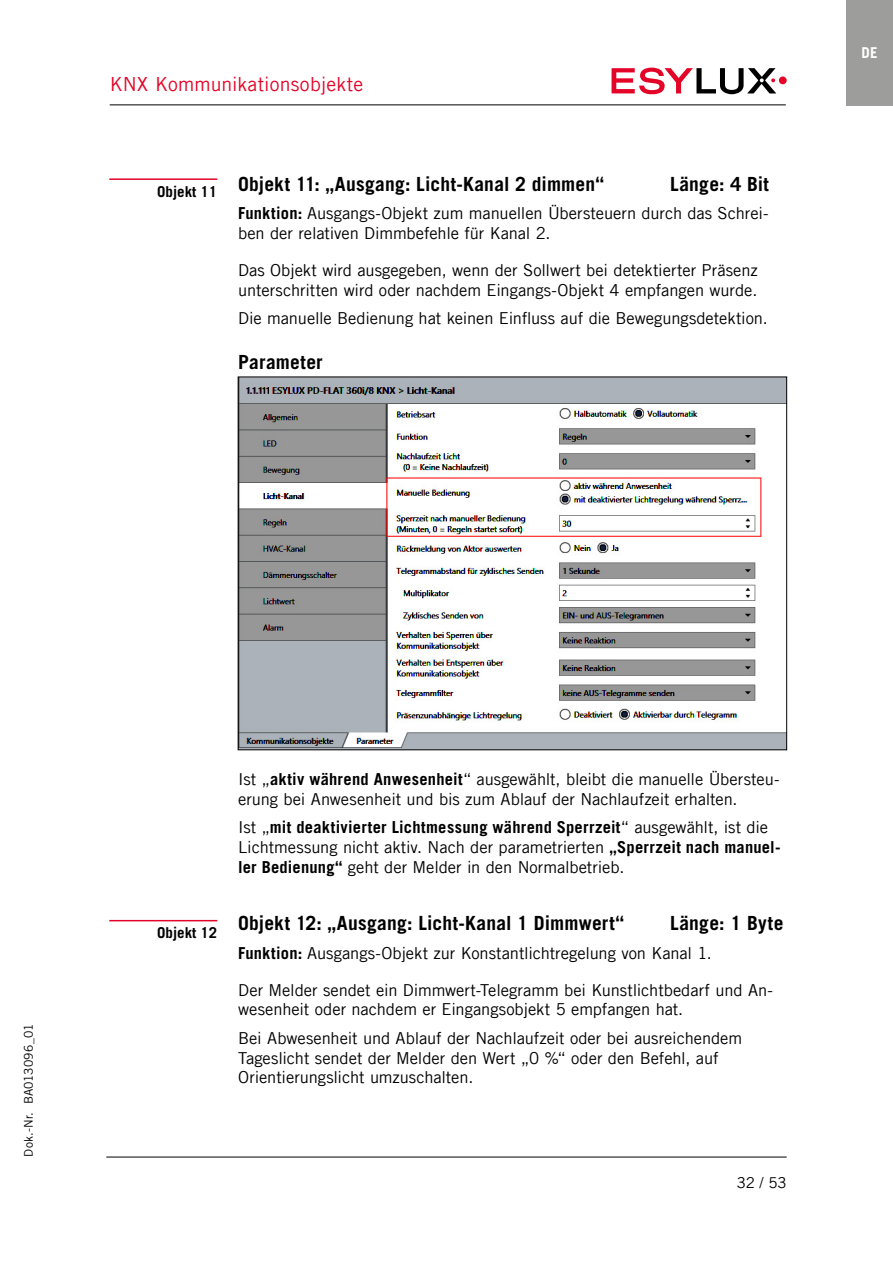
<style>
.page{position:relative;width:893px;height:1263px;background:#fff}
.page>*{position:absolute;margin:0;border:0;box-sizing:border-box;transform-origin:0 0}
.t1{font:700 19.5px "Trade Gothic LT Com";letter-spacing:.01em;color:#000}
.t2{font:19.5px "Trade Gothic LT Com";letter-spacing:.01em;color:#e40428}
.t3{font:16.5px/19.8px "Trade Gothic LT Com";letter-spacing:-.005em;color:#000}
.t4{font:700 15px "Trade Gothic LT Com";color:#000}
.t5{font:15px "Trade Gothic LT Com";color:#000}
.t6{font:700 15px "Trade Gothic LT Com";color:#fff}
.t7{font:12px "Trade Gothic LT Com";letter-spacing:.01em;color:#000}
.s1{font-weight:700}
</style>
<div class="page">
<hr style="left:106px;top:1157px;width:681px;height:1px;background:#000">
<div style="left:779px;top:76px;width:8px;height:8px;background:#e40428;border-radius:50%"></div>
<svg style="left:612px;top:68px;width:164px;height:26px"></svg>
<hr style="left:110px;top:104px;width:676px;height:1px;background:#000">
<div style="left:846px;top:0;width:47px;height:105px;background:#9d9d9c"></div>
<img style="left:240px;top:379px;width:545px;height:369px">
<hr style="left:109px;top:178px;width:108px;height:2px;background:#e40428">
<hr style="left:109px;top:920px;width:108px;height:1px;background:#e40428">
<p class="t2" style="left:110px;top:72px;width:255px">KNX Kommunikationsobjekte</p>
<p class="t4" style="left:157px;top:182px;width:62px">Objekt 11</p>
<p class="t1" style="left:238px;top:172px;width:367px">Objekt 11: „Ausgang: Licht-Kanal 2 dimmen“</p>
<p class="t1" style="left:670px;top:172px;width:100px">Länge: 4 Bit</p>
<p class="t3" style="left:238px;top:203px;width:532px"><span class="s1">Funktion:</span> Ausgangs-Objekt zum manuellen Übersteuern durch das Schrei&shy;ben der relativen Dimmbefehle für Kanal 2.</p>
<p class="t3" style="left:238px;top:260px;width:521px">Das Objekt wird ausgegeben, wenn der Sollwert bei detektierter Präsenz unterschritten wird oder nachdem Eingangs-Objekt 4 empfangen wurde.</p>
<p class="t3" style="left:238px;top:308px;width:531px">Die manuelle Bedienung hat keinen Einfluss auf die Bewegungsdetektion.</p>
<p class="t1" style="left:238px;top:350px;width:86px">Parameter</p>
<p class="t6" style="left:862px;top:43px;width:17px">DE</p>
<p class="t7" style="left:21px;top:1157px;width:134px;rotate:-90deg">Dok.-Nr. BA013096_01</p>
<p class="t4" style="left:157px;top:924px;width:62px">Objekt 12</p>
<p class="t3" style="left:238px;top:769px;width:543px">Ist „<span class="s1">aktiv während Anwesenheit</span>“ ausgewählt, bleibt die manuelle Übersteu&shy;erung bei Anwesenheit und bis zum Ablauf der Nachlaufzeit erhalten.</p>
<p class="t3" style="left:238px;top:817px;width:544px">Ist „<span class="s1">mit deaktivierter Lichtmessung während Sperrzeit</span>“ ausgewählt, ist die<br>Lichtmessung nicht aktiv. Nach der parametrierten <span class="s1">„Sperrzeit nach manuel&shy;ler Bedienung“</span> geht der Melder in den Normalbetrieb.</p>
<p class="t1" style="left:238px;top:911px;width:388px">Objekt 12: „Ausgang: Licht-Kanal 1 Dimmwert“</p>
<p class="t1" style="left:670px;top:911px;width:115px">Länge: 1 Byte</p>
<p class="t3" style="left:238px;top:943px;width:475px"><span class="s1">Funktion:</span> Ausgangs-Objekt zur Konstantlichtregelung von Kanal 1.</p>
<p class="t3" style="left:238px;top:979px;width:536px">Der Melder sendet ein Dimmwert-Telegramm bei Kunstlichtbedarf und An&shy;wesenheit oder nachdem er Eingangsobjekt 5 empfangen hat.</p>
<p class="t3" style="left:238px;top:1028px;width:506px">Bei Abwesenheit und Ablauf der Nachlaufzeit oder bei ausreichendem<br>Tageslicht sendet der Melder den Wert „0 %“ oder den Befehl, auf<br>Orientierungslicht umzuschalten.</p>
<p class="t5" style="left:737px;top:1174px;width:51px">32 / 53</p>
</div>
